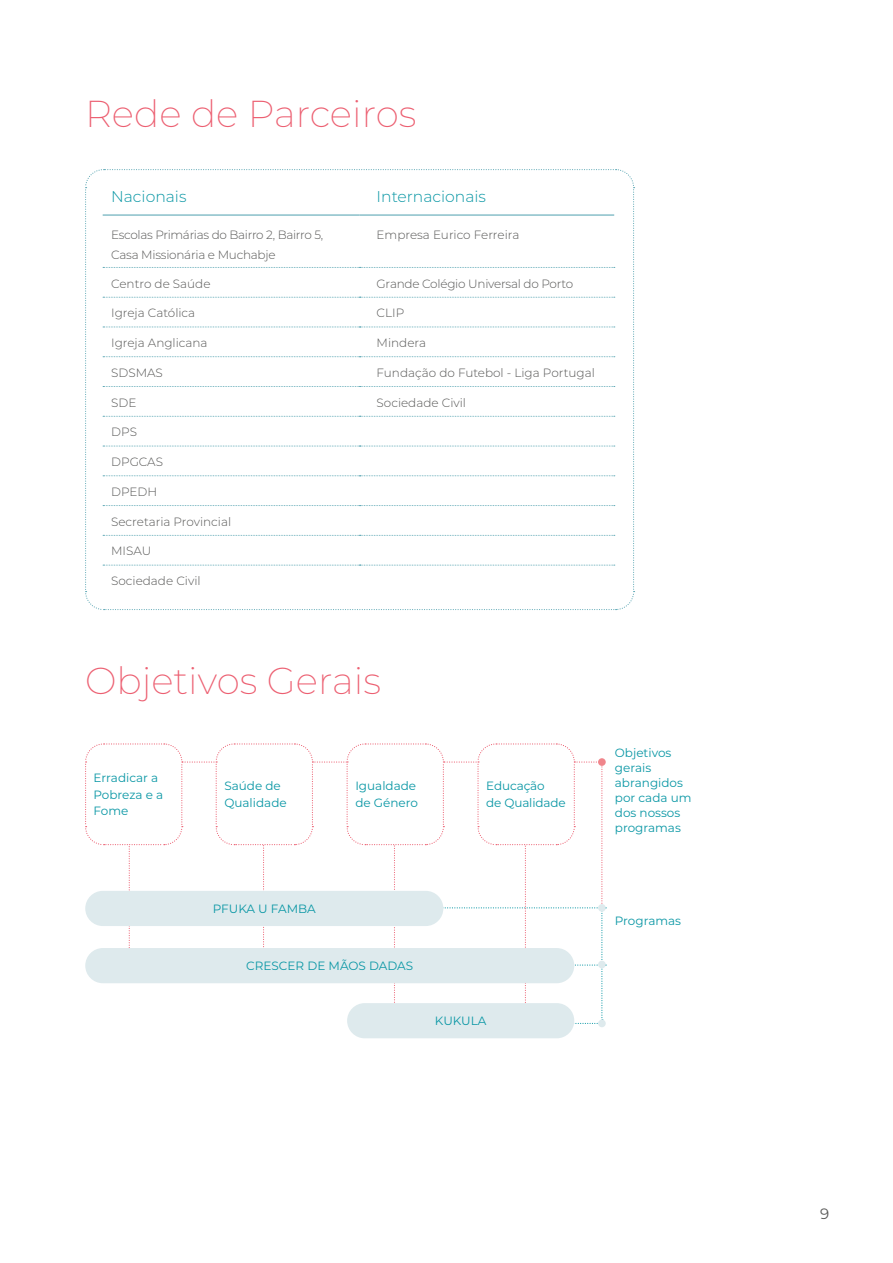
<style>
.page{position:relative;width:893px;height:1263px;background:#fff}
.page>*{position:absolute;margin:0;border:0;box-sizing:border-box;transform-origin:0 0}
.t1{font:200 37.5px "Montserrat";color:#ec5f71}
.t2{font:300 15.6px "Montserrat";color:#0a97a5}
.t3{font:15px "Montserrat";color:#575756}
.t4{font:300 12px "Montserrat";color:#575756}
.t5{font:12px/16.5px "Montserrat";color:#0a97a5}
.t6{font:300 12px/19.5px "Montserrat";letter-spacing:-.025em;color:#575756}
.t7{font:300 12px "Montserrat";letter-spacing:-.02em;color:#575756}
</style>
<div class="page">
<svg style="left:85px;top:169px;width:550px;height:442px"></svg>
<svg style="left:85px;top:743px;width:520px;height:281px"></svg>
<div style="left:85px;top:948px;width:489px;height:35px;background:#deeaed;border-radius:18px"></div>
<div style="left:85px;top:891px;width:358px;height:35px;background:#deeaed;border-radius:18px"></div>
<div style="left:347px;top:1003px;width:227px;height:35px;background:#deeaed;border-radius:18px"></div>
<div style="left:598px;top:758px;width:8px;height:8px;background:#f0858b;border-radius:50%"></div>
<div style="left:598px;top:904px;width:8px;height:8px;background:#deeaed;border-radius:50%"></div>
<div style="left:598px;top:961px;width:8px;height:7px;background:#deeaed;border-radius:50%"></div>
<div style="left:598px;top:1019px;width:8px;height:8px;background:#deeaed;border-radius:50%"></div>
<h1 class="t1" style="left:85px;top:89px;width:333px">Rede de Parceiros</h1>
<h2 class="t2" style="left:111px;top:186px;width:77px">Nacionais</h2>
<h2 class="t2" style="left:377px;top:186px;width:111px">Internacionais</h2>
<p class="t6" style="left:111px;top:225px;width:214px">Escolas Primárias do Bairro 2, Bairro 5,<br>Casa Missionária e Muchabje</p>
<p class="t4" style="left:377px;top:227px;width:144px">Empresa Eurico Ferreira</p>
<p class="t4" style="left:111px;top:275px;width:101px">Centro de Saúde</p>
<p class="t7" style="left:377px;top:275px;width:198px">Grande Colégio Universal do Porto</p>
<p class="t4" style="left:111px;top:305px;width:86px">Igreja Católica</p>
<p class="t4" style="left:377px;top:305px;width:29px">CLIP</p>
<p class="t4" style="left:111px;top:335px;width:98px">Igreja Anglicana</p>
<p class="t4" style="left:377px;top:335px;width:51px">Mindera</p>
<p class="t4" style="left:111px;top:364px;width:53px">SDSMAS</p>
<p class="t4" style="left:377px;top:364px;width:220px">Fundação do Futebol - Liga Portugal</p>
<p class="t4" style="left:111px;top:394px;width:27px">SDE</p>
<p class="t4" style="left:377px;top:394px;width:91px">Sociedade Civil</p>
<p class="t4" style="left:111px;top:424px;width:27px">DPS</p>
<p class="t4" style="left:111px;top:454px;width:53px">DPGCAS</p>
<p class="t4" style="left:111px;top:483px;width:48px">DPEDH</p>
<p class="t4" style="left:111px;top:513px;width:122px">Secretaria Provincial</p>
<p class="t4" style="left:111px;top:543px;width:42px">MISAU</p>
<p class="t4" style="left:111px;top:573px;width:91px">Sociedade Civil</p>
<h1 class="t1" style="left:85px;top:656px;width:297px">Objetivos Gerais</h1>
<p class="t5" style="left:94px;top:769px;width:71px">Erradicar a<br>Pobreza e a<br>Fome</p>
<p class="t5" style="left:224px;top:777px;width:64px">Saúde de<br>Qualidade</p>
<p class="t5" style="left:355px;top:777px;width:64px">Igualdade de Género</p>
<p class="t5" style="left:486px;top:777px;width:81px">Educação<br>de Qualidade</p>
<p class="t5" style="left:213px;top:900px;width:105px">PFUKA U FAMBA</p>
<p class="t5" style="left:246px;top:957px;width:168px">CRESCER DE MÃOS DADAS</p>
<p class="t5" style="left:435px;top:1012px;width:53px">KUKULA</p>
<p class="t5" style="left:615px;top:745px;width:78px;line-height:15px">Objetivos gerais abrangidos por cada um dos nossos programas</p>
<p class="t5" style="left:615px;top:912px;width:68px">Programas</p>
<p class="t3" style="left:820px;top:1203px;width:11px">9</p>
</div>
